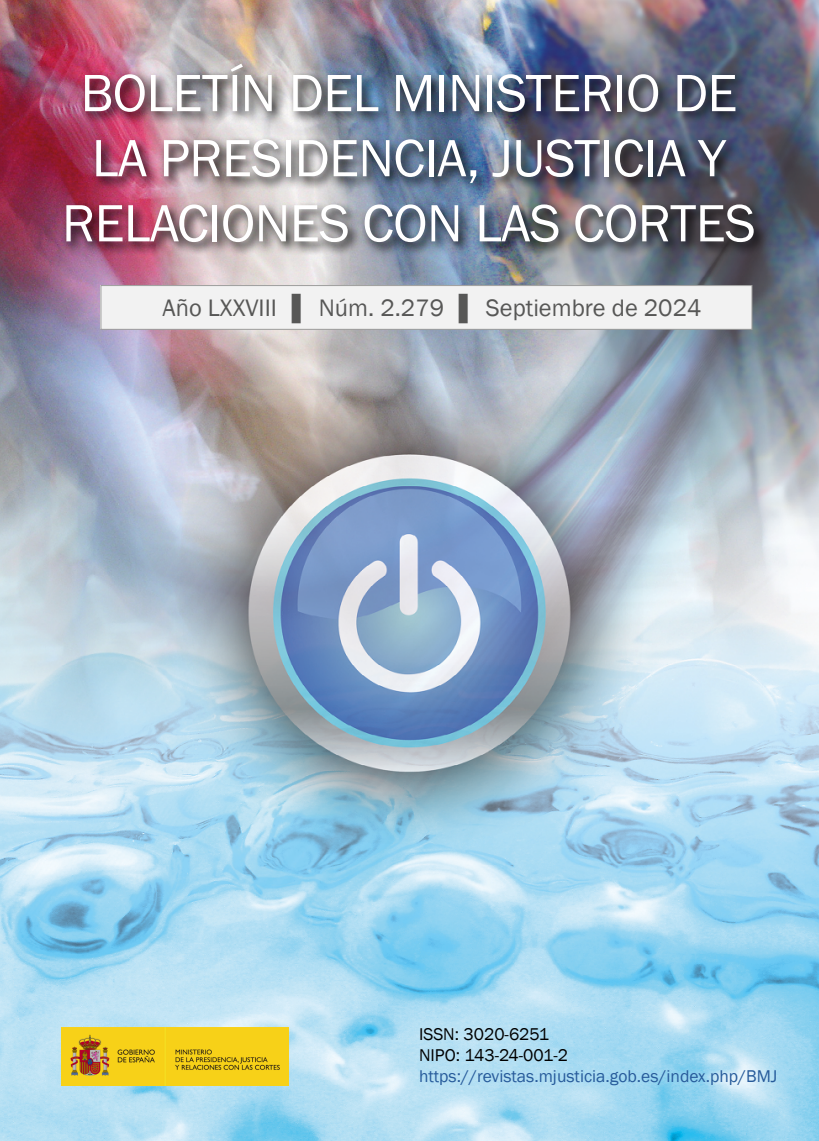
<style>
.page{position:relative;width:819px;height:1141px;background:#fff}
.page>*{position:absolute;margin:0;border:0;box-sizing:border-box;transform-origin:0 0}
.Portada_boletin_tit_2024{font:54.25px/65.1px "Franklin Gothic";letter-spacing:-.01em;color:#fff;text-align:center}
.Portada_fecha{font:24.5px "Franklin Gothic";color:#575756}
.Portada_isbn{font:17.5px "Franklin Gothic";color:#275b9b}
.Portada_isbn-2{font:17.5px "Franklin Gothic";color:#000}
</style>
<div class="page">
<img style="left:0;top:0;width:819px;height:1141px">
<img style="left:61px;top:1027px;width:227px;height:58px">
<img style="left:62px;top:60px;width:705px;height:196px">
<div style="left:101px;top:286px;width:651px;height:43px;background:#f2f2f2"></div>
<div style="left:100px;top:285px;width:652px;height:45px;border:1px solid #9d9d9c"></div>
<p class="Portada_boletin_tit_2024" style="left:62px;top:62px;width:695px">BOLETÍN DEL MINISTERIO DE<br>LA PRESIDENCIA, JUSTICIA Y<br>RELACIONES CON LAS CORTES</p>
<p class="Portada_fecha" style="left:163px;top:293px;width:540px">Año LXXVIII ▐ Núm. 2.279 ▐ Septiembre de 2024</p>
<p class="Portada_isbn-2" style="left:419px;top:1023px;width:132px">ISSN: 3020-6251</p>
<p class="Portada_isbn-2" style="left:419px;top:1044px;width:150px">NIPO: 143-24-001-2</p>
<p class="Portada_isbn" style="left:419px;top:1065px;width:360px">https://revistas.mjusticia.gob.es/index.php/BMJ</p>
</div>
